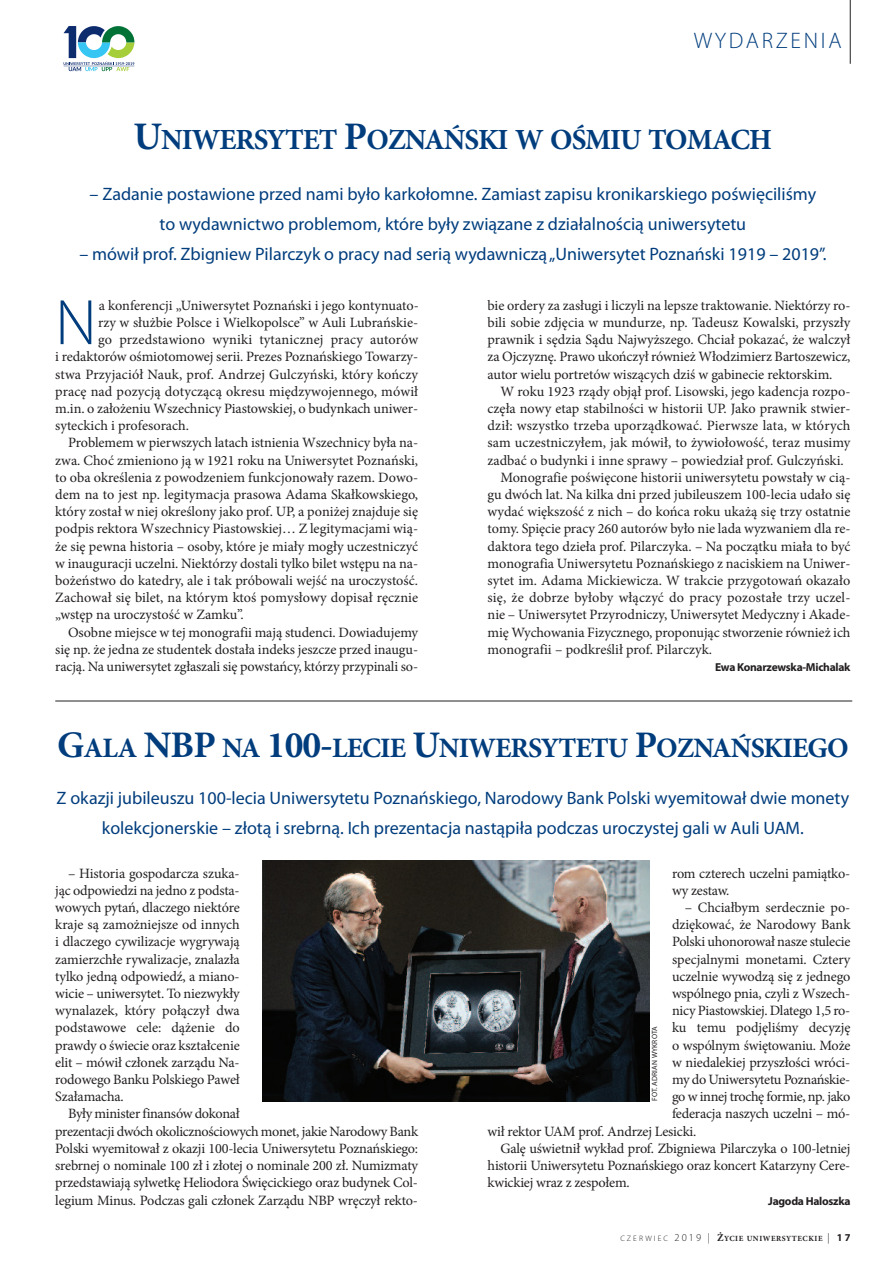
<style>
.page{position:relative;width:893px;height:1263px;background:#fff}
.page>*{position:absolute;margin:0;border:0;box-sizing:border-box;transform-origin:0 0}
.t1{font:300 64.8px "Myriad Pro";color:#013d7d}
.t2{font:700 29.25px "Minion Pro";letter-spacing:-.035em;color:#013d7d}
.t3{font:700 28.2px "Minion Pro";letter-spacing:-.035em;color:#013d7d}
.t4{font:300 22.5px "Myriad Pro";letter-spacing:.12em;color:#013d7d}
.t5{font:18px/30px "Myriad Pro";color:#013d7d;text-align:center}
.t6{font:14.25px/17.2px "Minion Pro";letter-spacing:-.005em;color:#231f20;text-align:justify}
.t7{font:14.25px "Minion Pro";letter-spacing:-.025em;color:#231f20}
.t8{font:700 11.55px "Myriad Pro";letter-spacing:-.025em;color:#231f20}
.t9{font:700 7.8px "Minion Pro";letter-spacing:.065em;color:#231f20}
.t10{font:7.5px "Myriad Pro";letter-spacing:.02em;color:#231f20}
.s1{font-size:39px}
.s2{font-size:37.5px}
.s3{font-family:"Myriad Pro";font-weight:300}
.s4{font-family:"Myriad Pro";font-weight:300;font-size:10.5px}
.s5{font-size:10.5px}
.s6{font-family:"Myriad Pro";font-size:10.5px}
</style>
<div class="page">
<svg style="left:64px;top:26px;width:70px;height:45px"></svg>
<hr style="left:850px;top:0;width:1px;height:64px;background:#231f20">
<img style="left:262px;top:860px;width:387px;height:241px">
<hr style="left:55px;top:701px;width:797px;height:1px;background:#231f20">
<h3 class="t4" style="left:694px;top:32px;width:149px">WYDARZENIA</h3>
<h2 class="t2" style="left:134px;top:128px;width:640px"><span class="s1">U</span>NIWERSYTET <span class="s1">P</span>OZNAŃSKI W OŚMIU TOMACH</h2>
<p class="t5" style="left:90px;top:180px;width:728px">– zadanie postawione przed nami było karkołomne. zamiast zapisu kronikarskiego poświęciliśmy to wydawnictwo problemom, które były związane z działalnością uniwersytetu</p>
<p class="t5" style="left:79px;top:240px;width:749px">– mówił prof. zbigniew Pilarczyk o pracy nad serią wydawniczą„Uniwersytet Poznański 1919 – 2019”.</p>
<h1 class="t1" style="left:55px;top:298px;width:43px">N</h1>
<p class="t6" style="left:99px;top:298px;width:321px">a konferencji „Uniwersytet Poznański i jego kontynuato-</p>
<p class="t6" style="left:98px;top:315px;width:321px">rzy w służbie Polsce i Wielkopolsce” w Auli Lubrańskie-</p>
<p class="t6" style="left:98px;top:332px;width:321px">go przedstawiono wyniki tytanicznej pracy autorów</p>
<p class="t6" style="left:55px;top:349px;width:364px">i redaktorów ośmiotomowej serii. Prezes Poznańskiego Towarzy-</p>
<p class="t6" style="left:55px;top:367px;width:364px">stwa Przyjaciół Nauk, prof. Andrzej Gulczyński, który kończy</p>
<p class="t6" style="left:55px;top:384px;width:364px">pracę nad pozycją dotyczącą okresu międzywojennego, mówił</p>
<p class="t6" style="left:55px;top:401px;width:364px">m.in. o założeniu Wszechnicy Piastowskiej, o budynkach uniwer-</p>
<p class="t6" style="left:55px;top:418px;width:135px">syteckich i profesorach.</p>
<p class="t6" style="left:68px;top:435px;width:352px">Problemem w pierwszych latach istnienia Wszechnicy była na-</p>
<p class="t6" style="left:55px;top:453px;width:364px">zwa. Choć zmieniono ją w 1921 roku na Uniwersytet Poznański,</p>
<p class="t6" style="left:55px;top:470px;width:364px">to oba określenia z powodzeniem funkcjonowały razem. Dowo-</p>
<p class="t6" style="left:55px;top:487px;width:364px">dem na to jest np. legitymacja prasowa Adama Skałkowskiego,</p>
<p class="t6" style="left:55px;top:504px;width:364px">który został w niej określony jako prof. UP, a poniżej znajduje się</p>
<p class="t6" style="left:55px;top:521px;width:364px">podpis rektora Wszechnicy Piastowskiej… Z legitymacjami wią-</p>
<p class="t6" style="left:55px;top:539px;width:364px">że się pewna historia – osoby, które je miały mogły uczestniczyć</p>
<p class="t6" style="left:55px;top:556px;width:364px">w inauguracji uczelni. Niektórzy dostali tylko bilet wstępu na na-</p>
<p class="t6" style="left:55px;top:573px;width:364px">bożeństwo do katedry, ale i tak próbowali wejść na uroczystość.</p>
<p class="t6" style="left:55px;top:590px;width:364px">Zachował się bilet, na którym ktoś pomysłowy dopisał ręcznie</p>
<p class="t6" style="left:55px;top:607px;width:190px">„wstęp na uroczystość w Zamku”.</p>
<p class="t6" style="left:68px;top:625px;width:352px">Osobne miejsce w tej monografii mają studenci. Dowiadujemy</p>
<p class="t6" style="left:55px;top:642px;width:364px">się np. że jedna ze studentek dostała indeks jeszcze przed inaugu-</p>
<p class="t6" style="left:55px;top:659px;width:364px">racją. Na uniwersytet zgłaszali się powstańcy, którzy przypinali so-</p>
<p class="t6" style="left:488px;top:298px;width:364px">bie ordery za zasługi i liczyli na lepsze traktowanie. Niektórzy ro&shy;bili sobie zdjęcia w mundurze, np. Tadeusz Kowalski, przyszły prawnik i sędzia Sądu Najwyższego. Chciał pokazać, że walczył za Ojczyznę. Prawo ukończył również Włodzimierz Bartoszewicz, autor wielu portretów wiszących dziś w gabinecie rektorskim.</p>
<p class="t6" style="left:500px;top:384px;width:352px">W roku 1923 rządy objął prof. Lisowski, jego kadencja rozpo-</p>
<p class="t6" style="left:488px;top:401px;width:364px">częła nowy etap stabilności w historii UP. Jako prawnik stwier-</p>
<p class="t6" style="left:488px;top:418px;width:364px">dził: wszystko trzeba uporządkować. Pierwsze lata, w których</p>
<p class="t6" style="left:488px;top:435px;width:364px">sam uczestniczyłem, jak mówił, to żywiołowość, teraz musimy</p>
<p class="t6" style="left:488px;top:453px;width:358px">zadbać o budynki i inne sprawy – powiedział prof. Gulczyński.</p>
<p class="t6" style="left:500px;top:470px;width:352px">Monografie poświęcone historii uniwersytetu powstały w cią-</p>
<p class="t6" style="left:488px;top:487px;width:364px">gu dwóch lat. Na kilka dni przed jubileuszem 100-lecia udało się</p>
<p class="t6" style="left:488px;top:504px;width:364px">wydać większość z nich – do końca roku ukażą się trzy ostatnie</p>
<p class="t6" style="left:488px;top:521px;width:364px">tomy. Spięcie pracy 260 autorów było nie lada wyzwaniem dla re-</p>
<p class="t6" style="left:488px;top:539px;width:364px">daktora tego dzieła prof. Pilarczyka. – Na początku miała to być</p>
<p class="t6" style="left:488px;top:556px;width:364px">monografia Uniwersytetu Poznańskiego z naciskiem na Uniwer-</p>
<p class="t6" style="left:488px;top:573px;width:364px">sytet im. Adama Mickiewicza. W trakcie przygotowań okazało</p>
<p class="t6" style="left:488px;top:590px;width:364px">się, że dobrze byłoby włączyć do pracy pozostałe trzy uczel-</p>
<p class="t6" style="left:488px;top:607px;width:364px">nie – Uniwersytet Przyrodniczy, Uniwersytet Medyczny i Akade-</p>
<p class="t6" style="left:488px;top:625px;width:364px">mię Wychowania Fizycznego, proponując stworzenie również ich</p>
<p class="t6" style="left:488px;top:642px;width:226px">monografii – podkreślił prof. Pilarczyk.</p>
<p class="t8" style="left:715px;top:663px;width:137px">ewa Konarzewska-michalak</p>
<h3 class="t3" style="left:57px;top:738px;width:793px"><span class="s2">G</span>ALA <span class="s2">NBP</span> NA <span class="s2">100-</span>LECIE <span class="s2">U</span>NIWERSYTETU <span class="s2">P</span>OZNAŃSKIEGO</h3>
<p class="t5" style="left:57px;top:785px;width:794px">z okazji jubileuszu 100-lecia Uniwersytetu Poznańskiego, narodowy Bank Polski wyemitował dwie monety kolekcjonerskie – złotą i srebrną. ich prezentacja nastąpiła podczas uroczystej gali w auli Uam.</p>
<p class="t6" style="left:55px;top:866px;width:186px;text-indent:13px">– Historia gospodarcza szuka&shy;jąc odpowiedzi na jedno z podsta&shy;wowych pytań, dlaczego niektóre kraje są zamożniejsze od innych i dlaczego cywilizacje wygrywają zamierzchłe rywalizacje, znalazła tylko jedną odpowiedź, a miano&shy;wicie – uniwersytet. To niezwykły wynalazek, który połączył dwa podstawowe cele: dążenie do prawdy o świecie oraz kształcenie elit – mówił członek zarządu Na&shy;rodowego Banku Polskiego Paweł Szałamacha.</p>
<p class="t6" style="left:55px;top:1106px;width:364px;text-align:left;text-indent:13px">Były minister finansów dokonał<br>prezentacji dwóch okolicznościowych monet, jakie Narodowy Bank Polski wyemitował z okazji 100-lecia Uniwersytetu Poznańskiego: srebrnej o nominale 100 zł i złotej o nominale 200 zł. Numizmaty przedstawiają sylwetkę Heliodora Święcickiego oraz budynek Col&shy;legium Minus. Podczas gali członek Zarządu NBP wręczył rekto-</p>
<p class="t6" style="left:672px;top:866px;width:180px">rom czterech uczelni pamiątko&shy;wy zestaw.</p>
<p class="t6" style="left:685px;top:900px;width:167px">– Chciałbym serdecznie po-</p>
<p class="t6" style="left:672px;top:917px;width:180px">dziękować, że Narodowy Bank</p>
<p class="t6" style="left:672px;top:934px;width:180px">Polski uhonorował nasze stulecie</p>
<p class="t6" style="left:672px;top:952px;width:180px">specjalnymi monetami. Cztery</p>
<p class="t6" style="left:672px;top:969px;width:180px">uczelnie wywodzą się z jednego</p>
<p class="t6" style="left:672px;top:986px;width:180px">wspólnego pnia, czyli z Wszech-</p>
<p class="t6" style="left:672px;top:1003px;width:180px">nicy Piastowskiej. Dlatego 1,5 ro-</p>
<p class="t6" style="left:672px;top:1020px;width:180px">ku temu podjęliśmy decyzję</p>
<p class="t6" style="left:672px;top:1038px;width:180px">o wspólnym świętowaniu. Może</p>
<p class="t6" style="left:672px;top:1055px;width:180px">w niedalekiej przyszłości wróci-</p>
<p class="t6" style="left:672px;top:1072px;width:180px">my do Uniwersytetu Poznańskie-</p>
<p class="t7" style="left:672px;top:1091px;width:180px">go w innej trochę formie, np. jako</p>
<p class="t6" style="left:672px;top:1106px;width:180px">federacja naszych uczelni – mó-</p>
<p class="t6" style="left:488px;top:1124px;width:210px">wił rektor UAM prof. Andrzej Lesicki.</p>
<p class="t6" style="left:500px;top:1141px;width:352px">Galę uświetnił wykład prof. Zbigniewa Pilarczyka o 100-letniej</p>
<p class="t6" style="left:488px;top:1158px;width:364px">historii Uniwersytetu Poznańskiego oraz koncert Katarzyny Cere-</p>
<p class="t6" style="left:488px;top:1175px;width:144px">kwickiej wraz z zespołem.</p>
<p class="t8" style="left:768px;top:1196px;width:84px">jagoda haloszka</p>
<p class="t10" style="left:652px;top:1101px;width:76px;rotate:-90deg">fot. adrian wykrota</p>
<p class="t9" style="left:620px;top:1236px;width:232px"><span class="s3">C Z E R W I E C</span> <span class="s4">2019 |</span> <span class="s5">Ż</span>YCIE UNIWERSYTECKIE <span class="s4">|</span> <span class="s6">17</span></p>
</div>
